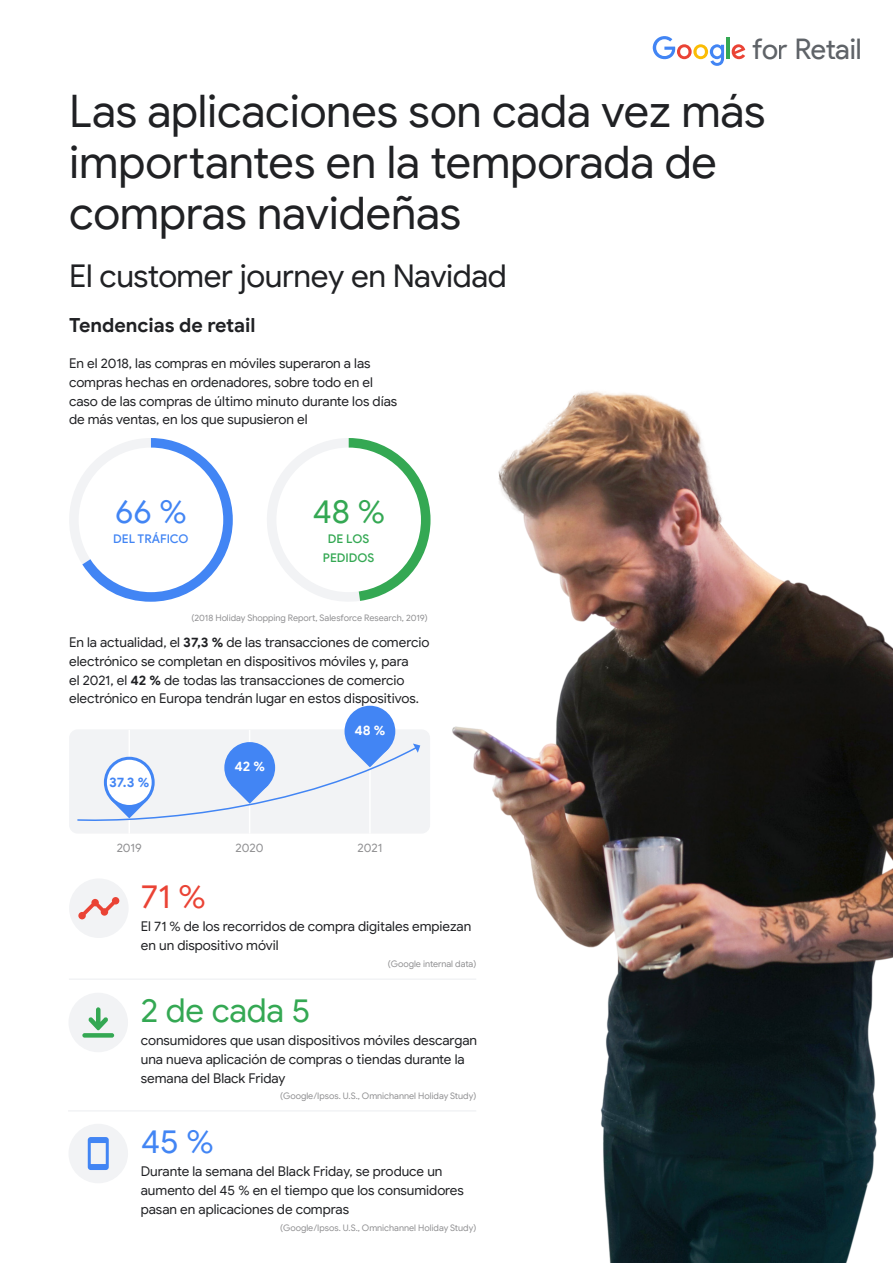
<style>
.page{position:relative;width:893px;height:1263px;background:#fff}
.page>*{position:absolute;margin:0;border:0;box-sizing:border-box;transform-origin:0 0}
.Heading{font:45px/51px "Google Sans";letter-spacing:-.005em;color:#202124}
.Body{font:33px "Google Sans";letter-spacing:-.005em;color:#34a853}
.Body-2{font:33px "Google Sans";color:#4285f4}
.Body-3{font:33px "Google Sans";color:#ea4335}
.Subhead{font:31.5px "Google Sans";letter-spacing:-.015em;color:#202124}
.t1{font:28.5px "Product Sans";letter-spacing:-.01em;color:#5f6368}
.Text_head{font:700 19.5px "Google Sans";letter-spacing:-.005em;color:#202124}
.Body-4{font:13.5px/18.8px "Google Sans";letter-spacing:-.005em;color:#202124}
.Text_head-2{font:13.5px/18.8px "Google Sans";letter-spacing:-.005em;color:#202124}
.Body-5{font:700 13.5px "Google Sans";color:#fff}
.Body-6{font:700 13.5px "Google Sans";color:#4285f4}
.Graph{font:12px "Google Sans";color:#909092}
.Body-7{font:500 12px/18.8px "Google Sans";color:#34a853;text-align:center}
.Body-8{font:500 12px "Google Sans";color:#4285f4}
.Body-9{font:9px "Google Sans";color:#909092}
.s1{font-weight:700}
</style>
<div class="page">
<svg style="left:653px;top:36px;width:71px;height:30px"></svg>
<hr style="left:726px;top:37px;width:4px;height:22px;background:#34a853">
<svg style="left:731px;top:44px;width:14px;height:15px"></svg>
<svg style="left:69px;top:438px;width:164px;height:164px"></svg>
<div style="left:79px;top:448px;width:144px;height:144px;background:#fff;border-radius:50%"></div>
<div style="left:69px;top:729px;width:361px;height:104px;background:#f2f3f5;border-radius:9px"></div>
<hr style="left:369px;top:730px;width:2px;height:103px;background:#fff">
<hr style="left:249px;top:730px;width:1px;height:103px;background:#fff">
<hr style="left:129px;top:730px;width:1px;height:103px;background:#fff">
<div style="left:346px;top:707px;width:48px;height:48px;background:#4285f4;border-radius:50%"></div>
<div style="left:345px;top:706px;width:50px;height:51px;border:3px solid #4285f4;border-radius:50%"></div>
<svg style="left:267px;top:438px;width:163px;height:163px"></svg>
<div style="left:276px;top:448px;width:145px;height:144px;background:#fff;border-radius:50%"></div>
<img style="left:452px;top:391px;width:441px;height:871px">
<div style="left:69px;top:878px;width:60px;height:60px;background:#f2f3f5;border-radius:50%"></div>
<svg style="left:78px;top:897px;width:41px;height:22px"></svg>
<div style="left:68px;top:993px;width:60px;height:59px;background:#f2f3f5;border-radius:50%"></div>
<div style="left:68px;top:1124px;width:60px;height:59px;background:#f2f3f5;border-radius:50%"></div>
<hr style="left:68px;top:1110px;width:408px;height:1px;background:#f2f3f5">
<hr style="left:69px;top:978px;width:407px;height:2px;background:#f2f3f5">
<svg style="left:82px;top:1033px;width:32px;height:4px"></svg>
<svg style="left:88px;top:1007px;width:20px;height:23px"></svg>
<svg style="left:88px;top:1137px;width:21px;height:33px"></svg>
<svg style="left:77px;top:730px;width:343px;height:91px"></svg>
<div style="left:226px;top:743px;width:48px;height:49px;background:#4285f4;border-radius:50%"></div>
<div style="left:224px;top:742px;width:51px;height:51px;border:3px solid #4285f4;border-radius:50%"></div>
<h3 class="t1" style="left:752px;top:33px;width:110px">for Retail</h3>
<p class="Heading" style="left:69px;top:86px;width:698px">Las aplicaciones son cada vez más importantes en la temporada de compras navideñas</p>
<p class="Subhead" style="left:69px;top:257px;width:439px">El customer journey en Navidad</p>
<p class="Text_head" style="left:69px;top:314px;width:188px">Tendencias de retail</p>
<p class="Text_head-2" style="left:69px;top:354px;width:330px">En el 2018, las compras en móviles superaron a las compras hechas en ordenadores, sobre todo en el caso de las compras de último minuto durante los días de más ventas, en los que supusieron el</p>
<p class="Body-2" style="left:115px;top:491px;width:73px">66 %</p>
<p class="Body-8" style="left:113px;top:531px;width:77px">DEL TRÁFICO</p>
<p class="Body" style="left:312px;top:491px;width:74px">48 %</p>
<p class="Body-7" style="left:323px;top:529px;width:53px">DE LOS<br>PEDIDOS</p>
<p class="Body-9" style="left:192px;top:613px;width:238px">(2018 Holiday Shopping Report, Salesforce Research, 2019)</p>
<p class="Body-4" style="left:69px;top:633px;width:362px">En la actualidad, el <span class="s1">37,3 %</span> de las transacciones de comercio electrónico se completan en dispositivos móviles y, para<br>el 2021, el <span class="s1">42 %</span> de todas las transacciones de comercio electrónico en Europa tendrán lugar en estos dispositivos.</p>
<p class="Body-6" style="left:109px;top:774px;width:42px">37.3 %</p>
<p class="Body-5" style="left:234px;top:758px;width:32px">42 %</p>
<p class="Body-5" style="left:354px;top:722px;width:33px">48 %</p>
<p class="Graph" style="left:117px;top:840px;width:27px">2019</p>
<p class="Graph" style="left:236px;top:840px;width:29px">2020</p>
<p class="Graph" style="left:358px;top:840px;width:26px">2021</p>
<p class="Body-3" style="left:141px;top:876px;width:66px">71 %</p>
<p class="Body-4" style="left:141px;top:917px;width:332px">El 71 % de los recorridos de compra digitales empiezan en un dispositivo móvil</p>
<p class="Body-9" style="left:388px;top:958px;width:90px">(Google internal data)</p>
<p class="Body" style="left:141px;top:991px;width:171px">2 de cada 5</p>
<p class="Body-4" style="left:141px;top:1031px;width:338px">consumidores que usan dispositivos móviles descargan una nueva aplicación de compras o tiendas durante la semana del Black Friday</p>
<p class="Body-9" style="left:280px;top:1090px;width:198px">(Google/Ipsos. U.S., Omnichannel Holiday Study)</p>
<p class="Body-2" style="left:141px;top:1122px;width:75px">45 %</p>
<p class="Body-4" style="left:141px;top:1162px;width:325px">Durante la semana del Black Friday, se produce un aumento del 45 % en el tiempo que los consumidores pasan en aplicaciones de compras</p>
<p class="Body-9" style="left:280px;top:1223px;width:198px">(Google/Ipsos. U.S., Omnichannel Holiday Study)</p>
</div>
